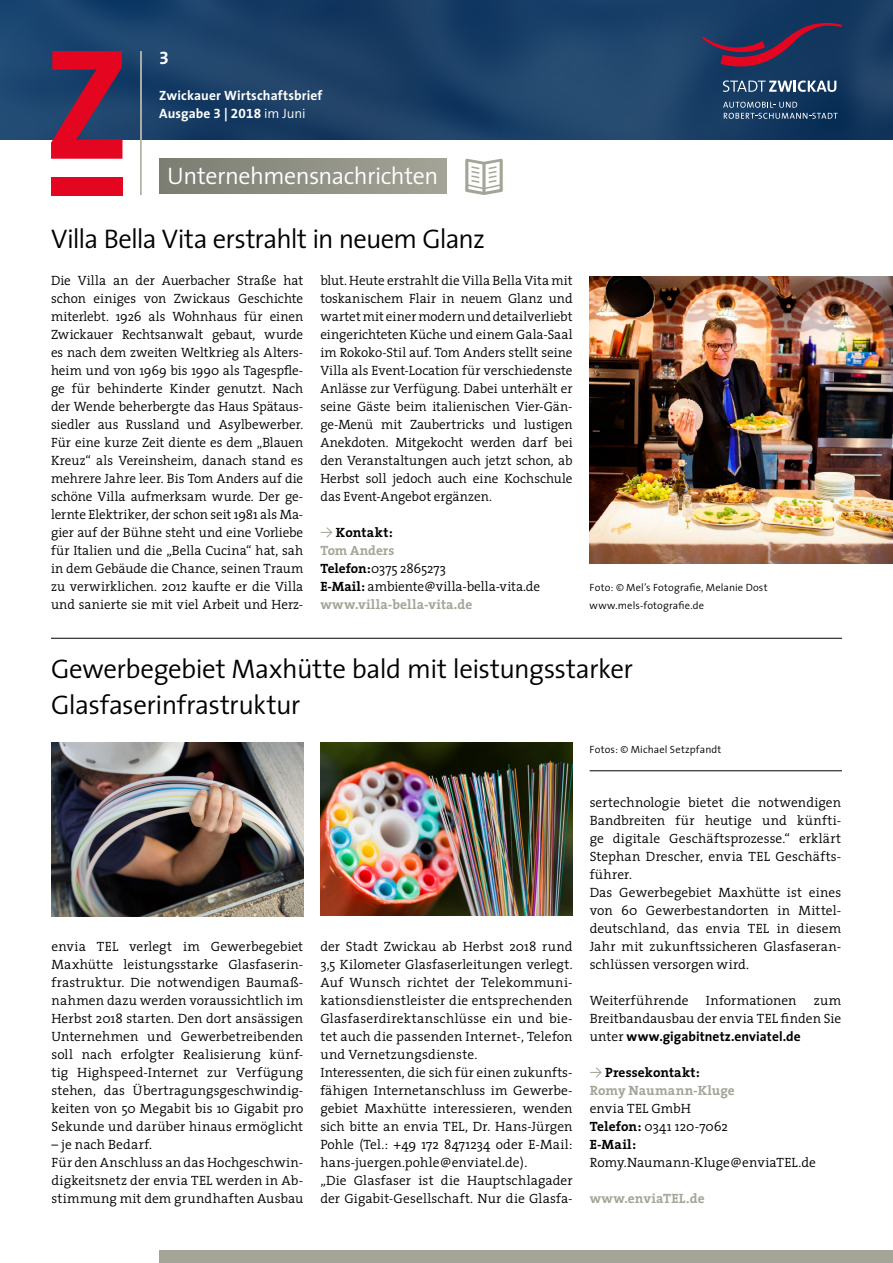
<style>
.page{position:relative;width:893px;height:1263px;background:#fff}
.page>*{position:absolute;margin:0;border:0;box-sizing:border-box;transform-origin:0 0}
.t1{font:300 27px/36px "The Sans";letter-spacing:-.02em;color:#000}
.t2{font:300 24px "The Sans";letter-spacing:-.02em;color:#fff}
.t3{font:18px "The Sans Bold Expert";color:#fff}
.t4{font:300 13.5px/18px "The Serif";letter-spacing:.005em;color:#000}
.t5{font:700 13.5px/18px "The Serif";letter-spacing:.01em;color:#a4a497}
.t6{font:700 13.5px/18px "The Sans";letter-spacing:.01em;color:#fff}
.t7{font:700 13.5px "The Sans";letter-spacing:.005em;color:#000}
.t8{font:300 10.5px/18px "The Sans";letter-spacing:.015em;color:#000}
.s1{font-family:"The Sans Bold Expert";font-weight:400}
.s2{font-weight:300}
.s3{font-family:"VW Head";font-weight:400;color:#a4a497}
.s4{font-weight:700}
.s5{font-weight:700;color:#a4a497}
.s6{font-family:"The Serif";font-weight:300}
.s7{font-family:"VW Head";font-weight:400}
.s8{color:#000}
</style>
<div class="page">
<img style="left:0;top:0;width:893px;height:139px">
<div style="left:159px;top:1251px;width:734px;height:12px;background:#a4a497"></div>
<svg style="left:723px;top:102px;width:115px;height:17px;background:#395879"></svg>
<svg style="left:702px;top:23px;width:140px;height:43px;background:#3c2e54"></svg>
<svg style="left:723px;top:80px;width:113px;height:12px"></svg>
<div style="left:159px;top:159px;width:287px;height:35px;background:linear-gradient(to right,#7c7d72,#a4a497)"></div>
<svg style="left:51px;top:51px;width:71px;height:108px;background:#8d2042"></svg>
<div style="left:51px;top:177px;width:71px;height:18px;background:#e40521"></div>
<hr style="left:140px;top:51px;width:2px;height:144px;background:#a4a497">
<svg style="left:465px;top:159px;width:38px;height:36px"></svg>
<hr style="left:51px;top:638px;width:791px;height:1px;background:#000">
<img style="left:590px;top:276px;width:303px;height:287px">
<img style="left:51px;top:742px;width:252px;height:174px">
<img style="left:320px;top:742px;width:253px;height:174px">
<hr style="left:590px;top:770px;width:252px;height:1px;background:#000">
<h3 class="t3" style="left:159px;top:43px;width:11px">3</h3>
<p class="t6" style="left:159px;top:86px;width:165px">Zwickauer Wirtschaftsbrief<br>Ausgabe <span class="s1">3</span> | <span class="s1">2018</span> <span class="s2">im Juni</span></p>
<h2 class="t2" style="left:167px;top:156px;width:273px">Unternehmensnachrichten</h2>
<h1 class="t1" style="left:51px;top:220px;width:435px">Villa Bella Vita erstrahlt in neuem Glanz</h1>
<p class="t4" style="left:51px;top:271px;width:254px;text-align:justify">Die Villa an der Auerbacher Straße hat schon einiges von Zwickaus Geschichte miterlebt. 1926 als Wohnhaus für einen Zwickauer Rechtsanwalt gebaut, wurde es nach dem zweiten Weltkrieg als Alters&shy;heim und von 1969 bis 1990 als Tagespfle&shy;ge für behinderte Kinder genutzt. Nach der Wende beherbergte das Haus Spätaus&shy;siedler aus Russland und Asylbewerber.<br>Für eine kurze Zeit diente es dem „Blauen Kreuz“ als Vereinsheim, danach stand es mehrere Jahre leer. Bis Tom Anders auf die schöne Villa aufmerksam wurde. Der ge&shy;lernte Elektriker, der schon seit 1981 als Ma&shy;gier auf der Bühne steht und eine Vorliebe für Italien und die „Bella Cucina“ hat, sah in dem Gebäude die Chance, seinen Traum zu verwirklichen. 2012 kaufte er die Villa und sanierte sie mit viel Arbeit und Herz-</p>
<p class="t4" style="left:320px;top:271px;width:254px;text-align:justify">blut. Heute erstrahlt die Villa Bella Vita mit toskanischem Flair in neuem Glanz und wartet mit einer modern und detailverliebt eingerichteten Küche und einem Gala-Saal im Rokoko-Stil auf. Tom Anders stellt seine Villa als Event-Location für verschiedenste Anlässe zur Verfügung. Dabei unterhält er seine Gäste beim italienischen Vier-Gän&shy;ge-Menü mit Zaubertricks und lustigen Anekdoten. Mitgekocht werden darf bei den Veranstaltungen auch jetzt schon, ab Herbst soll jedoch auch eine Kochschule das Event-Angebot ergänzen.</p>
<p class="t4" style="left:320px;top:523px;width:221px"><span class="s3">→</span> <span class="s4">Kontakt:<br></span><span class="s5">Tom Anders<br></span><span class="s4">Telefon:</span>0375 2865273<br><span class="s4">E-Mail:</span> ambiente@villa-bella-vita.de <span class="s5">www.villa-bella-vita.de</span></p>
<p class="t8" style="left:590px;top:578px;width:179px">Foto: © Mel’s Fotografie, Melanie Dost www.mels-fotografie.de</p>
<h1 class="t1" style="left:51px;top:650px;width:583px">Gewerbegebiet Maxhütte bald mit leistungsstarker<br>Glasfaserinfrastruktur</h1>
<p class="t4" style="left:52px;top:937px;width:253px;text-align:justify">envia TEL verlegt im Gewerbegebiet Maxhütte leistungsstarke Glasfaserin&shy;frastruktur. Die notwendigen Baumaß&shy;nahmen dazu werden voraussichtlich im Herbst 2018 starten. Den dort ansässigen Unternehmen und Gewerbetreibenden soll nach erfolgter Realisierung künf&shy;tig Highspeed-Internet zur Verfügung stehen, das Übertragungsgeschwindig&shy;keiten von 50 Megabit bis 10 Gigabit pro Sekunde und darüber hinaus ermöglicht</p>
<p class="t4" style="left:52px;top:1135px;width:253px">– je nach Bedarf.<br>Für den Anschluss an das Hochgeschwin&shy;digkeitsnetz der envia TEL werden in Ab&shy;stimmung mit dem grundhaften Ausbau</p>
<p class="t4" style="left:320px;top:937px;width:254px">der Stadt Zwickau ab Herbst 2018 rund 3,5 Kilometer Glasfaserleitungen verlegt.<br>Auf Wunsch richtet der Telekommuni&shy;kationsdienstleister die entsprechenden Glasfaserdirektanschlüsse ein und bie&shy;tet auch die passenden Internet-, Telefon und Vernetzungsdienste.<br>Interessenten, die sich für einen zukunfts&shy;fähigen Internetanschluss im Gewerbe&shy;gebiet Maxhütte interessieren, wenden sich bitte an envia TEL, Dr. Hans-Jürgen Pohle (Tel.: +49 172 8471234 oder E-Mail: hans-juergen.pohle@enviatel.de).<br>„Die Glasfaser ist die Hauptschlagader der Gigabit-Gesellschaft. Nur die Glasfa-</p>
<p class="t8" style="left:590px;top:740px;width:133px">Fotos: © Michael Setzpfandt</p>
<p class="t4" style="left:590px;top:793px;width:253px">sertechnologie bietet die notwendigen Bandbreiten für heutige und künfti&shy;ge digitale Geschäftsprozesse.“ erklärt Stephan Drescher, envia TEL Geschäfts&shy;führer.<br>Das Gewerbegebiet Maxhütte ist eines von 60 Gewerbestandorten in Mittel&shy;deutschland, das envia TEL in diesem Jahr mit zukunftssicheren Glasfaseran&shy;schlüssen versorgen wird.</p>
<p class="t4" style="left:590px;top:991px;width:100px">Weiterführende</p>
<p class="t4" style="left:706px;top:991px;width:92px">Informationen</p>
<p class="t4" style="left:590px;top:991px;width:253px;text-align:right">zum<br>Breitbandausbau der envia TEL finden Sie</p>
<p class="t7" style="left:590px;top:1025px;width:213px"><span class="s6">unter</span> www.gigabitnetz.enviatel.de</p>
<p class="t5" style="left:590px;top:1063px;width:147px"><span class="s7">→</span> <span class="s8">Pressekontakt:<br></span>Romy Naumann-Kluge</p>
<p class="t4" style="left:590px;top:1099px;width:140px">envia TEL GmbH<br><span class="s4">Telefon:</span> 0341 120-7062<br><span class="s4">E-Mail:</span></p>
<p class="t4" style="left:590px;top:1153px;width:228px">Romy.Naumann-Kluge@enviaTEL.de</p>
<p class="t5" style="left:590px;top:1189px;width:116px">www.enviaTEL.de</p>
</div>
